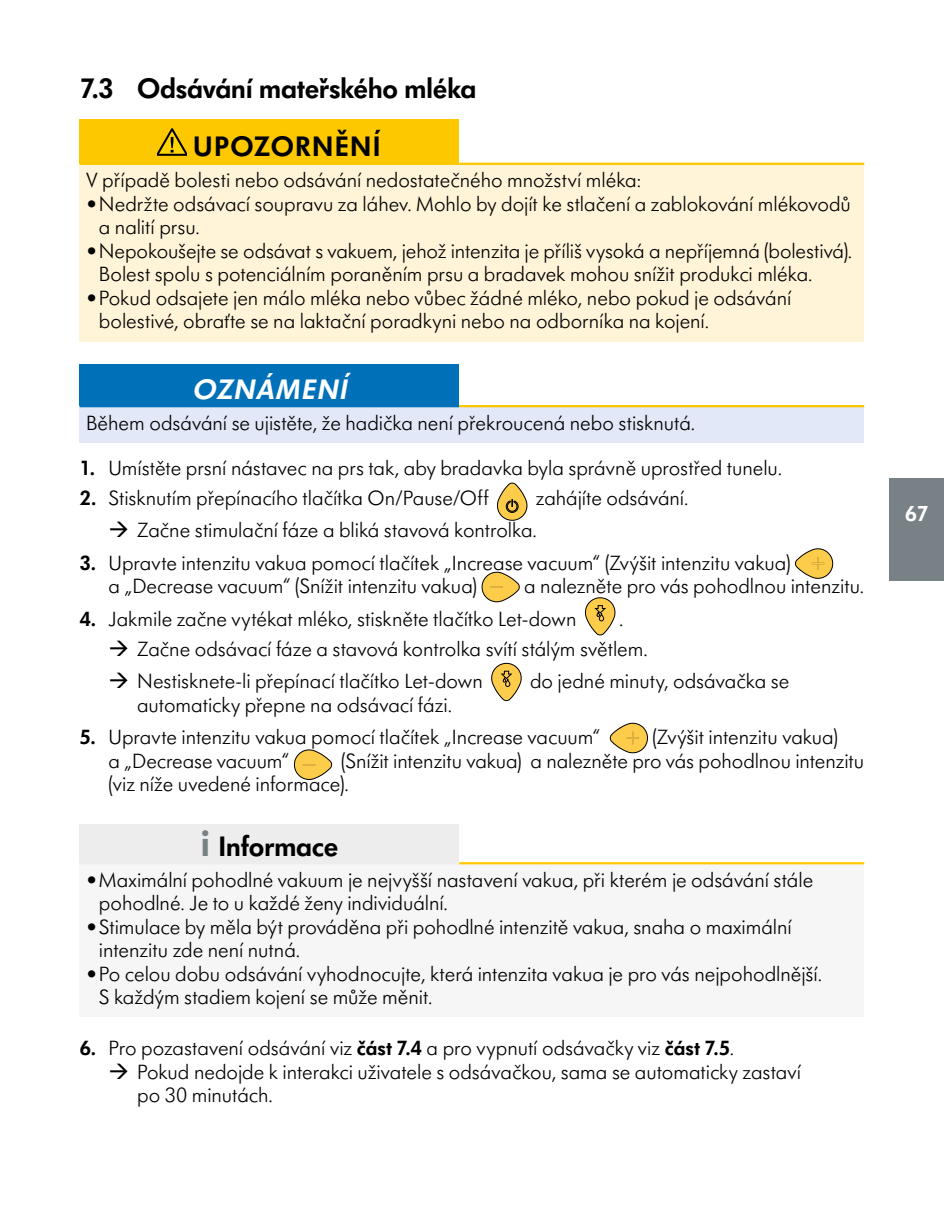
<style>
.page{position:relative;width:944px;height:1212px;background:#fff}
.page>*{position:absolute;margin:0;border:0;box-sizing:border-box;transform-origin:0 0}
.t1{font:600 29.25px/57.6px "Futura SB Medela";letter-spacing:-.01em;color:#000}
.t2{font:italic 600 29.25px "Futura SB Medela";color:#fff}
.t3{font:600 22.5px "Futura SB Medela";color:#fff}
.t4{font:300 21.38px/23.4px "Futura SB Medela";color:#000}
.s1{font-weight:600}
.s2{font-size:40.5px;color:#778186}
</style>
<div class="page">
<div style="left:80px;top:120px;width:379px;height:44px;background:#fec800"></div>
<div style="left:80px;top:164px;width:784px;height:177px;background:#fff4d8"></div>
<hr style="left:80px;top:163px;width:379px;height:2px;background:#fec800">
<hr style="left:459px;top:163px;width:405px;height:2px;background:#fec800">
<svg style="left:158px;top:128px;width:29px;height:28px"></svg>
<div style="left:80px;top:365px;width:379px;height:41px;background:#0071b9"></div>
<div style="left:80px;top:406px;width:784px;height:36px;background:#e2e8f7"></div>
<hr style="left:80px;top:405px;width:379px;height:2px;background:#0071b9">
<hr style="left:459px;top:405px;width:405px;height:2px;background:#fec800">
<svg style="left:497px;top:483px;width:30px;height:38px"></svg>
<svg style="left:795px;top:549px;width:38px;height:29px"></svg>
<svg style="left:482px;top:572px;width:37px;height:30px"></svg>
<svg style="left:585px;top:598px;width:30px;height:37px"></svg>
<svg style="left:492px;top:663px;width:29px;height:38px"></svg>
<svg style="left:610px;top:723px;width:38px;height:30px"></svg>
<svg style="left:294px;top:750px;width:38px;height:30px"></svg>
<div style="left:80px;top:824px;width:379px;height:39px;background:#ededed"></div>
<div style="left:80px;top:863px;width:784px;height:154px;background:#f6f6f6"></div>
<hr style="left:80px;top:862px;width:379px;height:2px;background:#ededed">
<hr style="left:459px;top:862px;width:405px;height:2px;background:#fec800">
<div style="left:890px;top:478px;width:54px;height:102px;background:#778186"></div>
<h1 class="t1" style="left:193px;top:60px;width:285px;text-indent:-114px">7.3 Odsávání mateřského mléka<br>UPOZORNĚNÍ</h1>
<p class="t4" style="left:86px;top:169px;width:556px">V případě bolesti nebo odsávání nedostatečného množství mléka:</p>
<p class="t4" style="left:99px;top:192px;width:753px;text-indent:-13px">• Nedržte odsávací soupravu za láhev. Mohlo by dojít ke stlačení a zablokování mlékovodů a nalití prsu.</p>
<p class="t4" style="left:99px;top:239px;width:755px;text-indent:-13px">• Nepokoušejte se odsávat s vakuem, jehož intenzita je příliš vysoká a nepříjemná (bolestivá).<br>Bolest spolu s potenciálním poraněním prsu a bradavek mohou snížit produkci mléka.</p>
<p class="t4" style="left:99px;top:286px;width:694px;text-indent:-13px">• Pokud odsajete jen málo mléka nebo vůbec žádné mléko, nebo pokud je odsávání bolestivé, obraťte se na laktační poradkyni nebo na odborníka na kojení.</p>
<h1 class="t2" style="left:192px;top:372px;width:156px">OZNÁMENÍ</h1>
<p class="t4" style="left:86px;top:411px;width:611px">Během odsávání se ujistěte, že hadička není překroucená nebo stisknutá.</p>
<p class="t4" style="left:80px;top:456px;width:704px"><span class="s1">1.</span> Umístěte prsní nástavec na prs tak, aby bradavka byla správně uprostřed tunelu.</p>
<p class="t4" style="left:80px;top:486px;width:410px"><span class="s1">2.</span> Stisknutím přepínacího tlačítka On/Pause/Off</p>
<p class="t4" style="left:137px;top:482px;width:553px;line-height:32.4px;text-indent:399px">zahájíte odsávání.<br>Začne stimulační fáze a bliká stavová kontrolka.</p>
<p class="t4" style="left:108px;top:551px;width:684px;text-indent:-29px"><span class="s1">3.</span> Upravte intenzitu vakua pomocí tlačítek „Increase vacuum“ (Zvýšit intenzitu vakua) a „Decrease vacuum“ (Snížit intenzitu vakua)</p>
<p class="t4" style="left:524px;top:575px;width:341px">a nalezněte pro vás pohodlnou intenzitu.</p>
<p class="t4" style="left:80px;top:607px;width:498px"><span class="s1">4.</span> Jakmile začne vytékat mléko, stiskněte tlačítko Let-down</p>
<p class="t4" style="left:137px;top:604px;width:512px;line-height:29.9px;text-indent:482px">.<br>Začne odsávací fáze a stavová kontrolka svítí stálým světlem.</p>
<p class="t4" style="left:137px;top:669px;width:347px">Nestisknete-li přepínací tlačítko Let-down</p>
<p class="t4" style="left:530px;top:670px;width:261px">do jedné minuty, odsávačka se</p>
<p class="t4" style="left:137px;top:693px;width:316px">automaticky přepne na odsávací fázi.</p>
<p class="t4" style="left:80px;top:726px;width:522px"><span class="s1">5.</span> Upravte intenzitu vakua pomocí tlačítek „Increase vacuum“</p>
<p class="t4" style="left:652px;top:726px;width:187px">(Zvýšit intenzitu vakua)</p>
<p class="t4" style="left:108px;top:749px;width:183px">a „Decrease vacuum“</p>
<p class="t4" style="left:108px;top:749px;width:757px;text-indent:233px">(Snížit intenzitu vakua) a nalezněte pro vás pohodlnou intenzitu (viz níže uvedené informace).</p>
<h1 class="t1" style="left:201px;top:817px;width:139px"><span class="s2">i</span> Informace</h1>
<p class="t4" style="left:99px;top:868px;width:716px;text-indent:-13px">• Maximální pohodlné vakuum je nejvyšší nastavení vakua, při kterém je odsávání stále pohodlné. Je to u každé ženy individuální.</p>
<p class="t4" style="left:99px;top:915px;width:694px;text-indent:-13px">• Stimulace by měla být prováděna při pohodlné intenzitě vakua, snaha o maximální intenzitu zde není nutná.</p>
<p class="t4" style="left:99px;top:962px;width:725px;text-indent:-13px">• Po celou dobu odsávání vyhodnocujte, která intenzita vakua je pro vás nejpohodlnější.<br>S každým stadiem kojení se může měnit.</p>
<p class="t4" style="left:137px;top:1036px;width:665px;text-indent:-57px"><span class="s1">6.</span> Pro pozastavení odsávání viz <span class="s1">část 7.4</span> a pro vypnutí odsávačky viz <span class="s1">část 7.5</span>.<br>Pokud nedojde k interakci uživatele s odsávačkou, sama se automaticky zastaví po 30 minutách.</p>
<p class="t3" style="left:905px;top:501px;width:25px">67</p>
</div>
